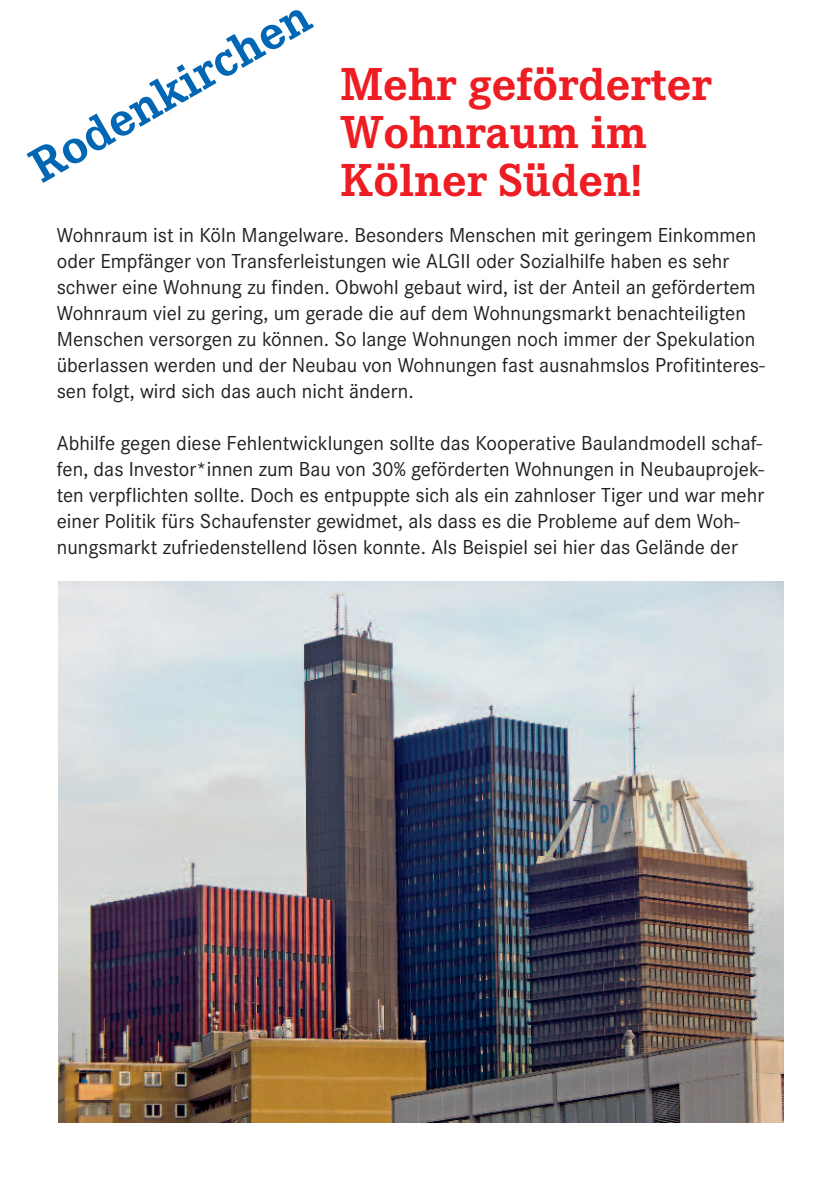
<style>
.page{position:relative;width:840px;height:1191px;background:#fff}
.page>*{position:absolute;margin:0;border:0;box-sizing:border-box;transform-origin:0 0}
.t1{font:700 50px "Corporate E";color:#0166b3}
.t2{font:700 48px/48px "Corporate E";color:#ee1d23}
.t3{font:21px/26px "Corporate S";color:#231f20}
</style>
<div class="page">
<img style="left:58px;top:581px;width:724px;height:541px">
<h1 class="t1" style="left:19px;top:143px;width:316px;rotate:-30deg">Rodenkirchen</h1>
<h2 class="t2" style="left:340px;top:59px;width:372px">Mehr geförderter<br>Wohnraum im<br>Kölner Süden!</h2>
<p class="t3" style="left:57px;top:221px;width:709px">Wohnraum ist in Köln Mangelware. Besonders Menschen mit geringem Einkommen oder Empfänger von Transferleistungen wie ALGII oder Sozialhilfe haben es sehr schwer eine Wohnung zu finden. Obwohl gebaut wird, ist der Anteil an gefördertem Wohnraum viel zu gering, um gerade die auf dem Wohnungsmarkt benachteiligten Menschen versorgen zu können. So lange Wohnungen noch immer der Spekulation überlassen werden und der Neubau von Wohnungen fast ausnahmslos Profitinteres&shy;sen folgt, wird sich das auch nicht ändern.</p>
<p class="t3" style="left:57px;top:429px;width:708px">Abhilfe gegen diese Fehlentwicklungen sollte das Kooperative Baulandmodell schaf&shy;fen, das Investor*innen zum Bau von 30% geförderten Wohnungen in Neubauprojek&shy;ten verpflichten sollte. Doch es entpuppte sich als ein zahnloser Tiger und war mehr einer Politik fürs Schaufenster gewidmet, als dass es die Probleme auf dem Woh&shy;nungsmarkt zufriedenstellend lösen konnte. Als Beispiel sei hier das Gelände der</p>
</div>
